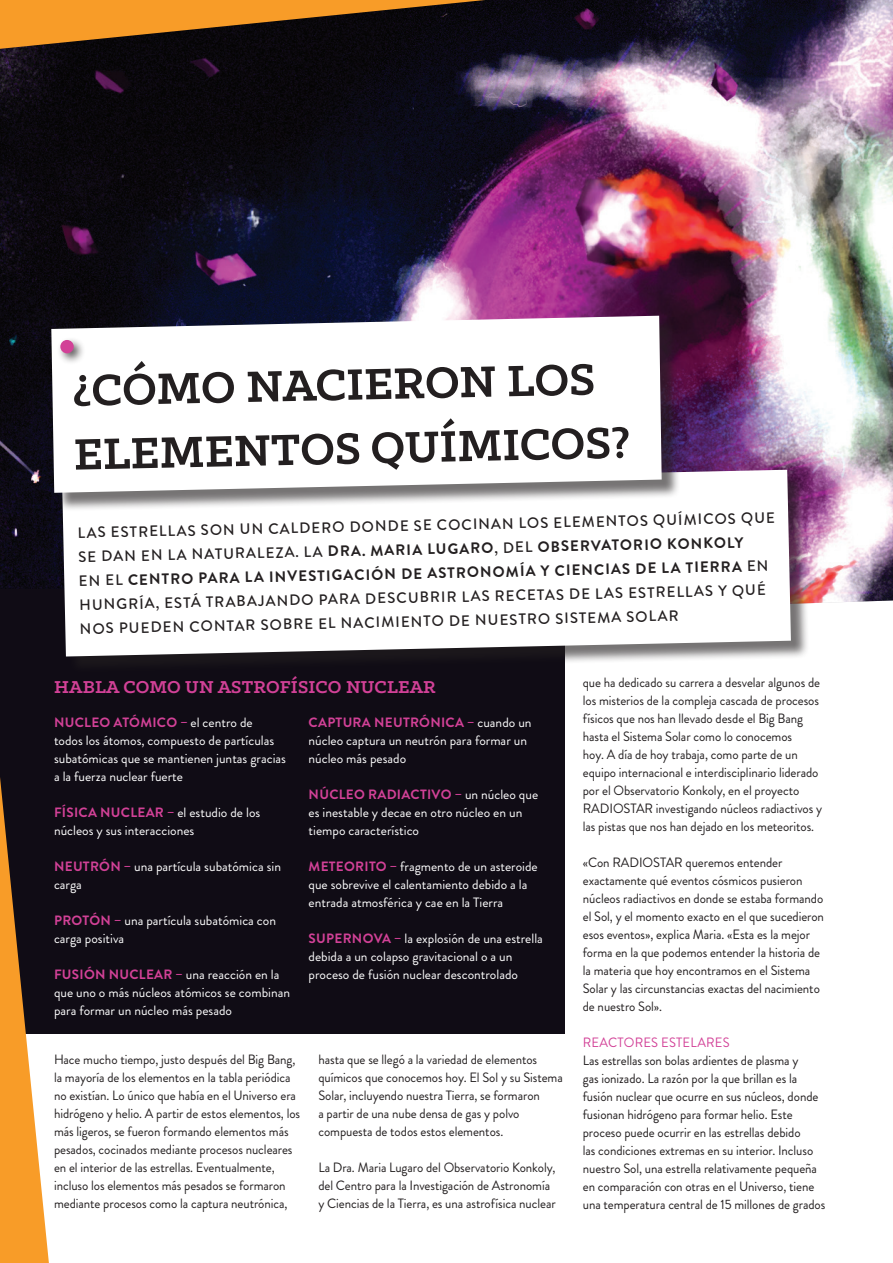
<style>
.page{position:relative;width:893px;height:1263px;background:#fff}
.page>*{position:absolute;margin:0;border:0;box-sizing:border-box;transform-origin:0 0}
.t1{font:700 49.5px/63.8px "Klinic Slab";color:#231f20}
.t2{font:700 19.5px "Klinic Slab";letter-spacing:.01em;color:#d24197}
.t3{font:500 15px/24px "Brandon Grotesque";color:#231f20}
.t4{font:13.5px/18px "Brandon Grotesque";letter-spacing:-.005em;color:#231f20;scale:.96 1}
.t5{font:13.5px/18px "Brandon Grotesque";color:#fff}
.t6{font:13.5px "Brandon Grotesque";letter-spacing:.015em;color:#d24197;scale:.96 1}
.s1{font-weight:700}
.s2{font-weight:700;color:#d24197}
</style>
<div class="page">
<img style="left:0;top:0;width:893px;height:604px">
<div style="left:0;top:589px;width:565px;height:444px;background:#100c15"></div>
<svg style="left:0;top:0;width:485px;height:49px;background:#81521a"></svg>
<div style="left:64px;top:472px;width:746px;height:203px;background:#231f20;opacity:.62"></div>
<svg style="left:62px;top:470px;width:729px;height:186px"></svg>
<div style="left:54px;top:318px;width:626px;height:193px;background:#231f20;opacity:.62"></div>
<svg style="left:51px;top:316px;width:611px;height:177px"></svg>
<div style="left:57px;top:336px;width:29px;height:30px;background:#231f20;opacity:.75"></div>
<div style="left:60px;top:340px;width:14px;height:13px;background:#d24197;border-radius:50%"></div>
<svg style="left:0;top:777px;width:49px;height:486px"></svg>
<p class="t1" style="left:72px;top:356px;width:558px;rotate:-1deg">¿CÓMO NACIERON LOS<br>ELEMENTOS QUÍMICOS?</p>
<p class="t3" style="left:78px;top:519px;width:699px;rotate:-1deg">LAS ESTRELLAS SON UN CALDERO DONDE SE COCINAN LOS ELEMENTOS QUÍMICOS QUE SE DAN EN LA NATURALEZA. LA <span class="s1">DRA. MARIA LUGARO</span>, DEL <span class="s1">OBSERVATORIO KONKOLY<br></span>EN EL <span class="s1">CENTRO PARA LA INVESTIGACIÓN DE ASTRONOMÍA Y CIENCIAS DE LA TIERRA</span> EN HUNGRÍA, ESTÁ TRABAJANDO PARA DESCUBRIR LAS RECETAS DE LAS ESTRELLAS Y QUÉ NOS PUEDEN CONTAR SOBRE EL NACIMIENTO DE NUESTRO SISTEMA SOLAR</p>
<p class="t2" style="left:54px;top:674px;width:383px">HABLA COMO UN ASTROFÍSICO NUCLEAR</p>
<p class="t5" style="left:54px;top:713px;width:234px"><span class="s2">NUCLEO ATÓMICO –</span> el centro de<br>todos los átomos, compuesto de partículas subatómicas que se mantienen juntas gracias a la fuerza nuclear fuerte</p>
<p class="t5" style="left:54px;top:803px;width:208px"><span class="s2">FÍSICA NUCLEAR –</span> el estudio de los núcleos y sus interacciones</p>
<p class="t5" style="left:54px;top:857px;width:229px"><span class="s2">NEUTRÓN –</span> una partícula subatómica sin carga</p>
<p class="t5" style="left:54px;top:911px;width:224px"><span class="s2">PROTÓN –</span> una partícula subatómica con carga positiva</p>
<p class="t5" style="left:54px;top:965px;width:238px"><span class="s2">FUSIÓN NUCLEAR –</span> una reacción en la que uno o más núcleos atómicos se combinan para formar un núcleo más pesado</p>
<p class="t5" style="left:309px;top:713px;width:224px"><span class="s2">CAPTURA NEUTRÓNICA –</span> cuando un núcleo captura un neutrón para formar un núcleo más pesado</p>
<p class="t5" style="left:309px;top:785px;width:231px"><span class="s2">NÚCLEO RADIACTIVO –</span> un núcleo que es inestable y decae en otro núcleo en un tiempo característico</p>
<p class="t5" style="left:309px;top:857px;width:231px"><span class="s2">METEORITO –</span> fragmento de un asteroide que sobrevive el calentamiento debido a la entrada atmosférica y cae en la Tierra</p>
<p class="t5" style="left:309px;top:929px;width:236px"><span class="s2">SUPERNOVA –</span> la explosión de una estrella debida a un colapso gravitacional o a un proceso de fusión nuclear descontrolado</p>
<p class="t4" style="left:54px;top:1051px;width:258px">Hace mucho tiempo, justo después del Big Bang, la mayoría de los elementos en la tabla periódica no existían. Lo único que había en el Universo era hidrógeno y helio. A partir de estos elementos, los más ligeros, se fueron formando elementos más pesados, cocinados mediante procesos nucleares en el interior de las estrellas. Eventualmente, incluso los elementos más pesados se formaron mediante procesos como la captura neutrónica,</p>
<p class="t4" style="left:318px;top:1051px;width:256px">hasta que se llegó a la variedad de elementos químicos que conocemos hoy. El Sol y su Sistema Solar, incluyendo nuestra Tierra, se formaron<br>a partir de una nube densa de gas y polvo compuesta de todos estos elementos.</p>
<p class="t4" style="left:318px;top:1159px;width:249px">La Dra. Maria Lugaro del Observatorio Konkoly, del Centro para la Investigación de Astronomía y Ciencias de la Tierra, es una astrofísica nuclear</p>
<p class="t4" style="left:583px;top:673px;width:251px">que ha dedicado su carrera a desvelar algunos de los misterios de la compleja cascada de procesos físicos que nos han llevado desde el Big Bang hasta el Sistema Solar como lo conocemos<br>hoy. A día de hoy trabaja, como parte de un equipo internacional e interdisciplinario liderado por el Observatorio Konkoly, en el proyecto RADIOSTAR investigando núcleos radiactivos y las pistas que nos han dejado en los meteoritos.</p>
<p class="t4" style="left:583px;top:853px;width:253px">«Con RADIOSTAR queremos entender exactamente qué eventos cósmicos pusieron núcleos radiactivos en donde se estaba formando el Sol, y el momento exacto en el que sucedieron esos eventos», explica Maria. «Esta es la mejor forma en la que podemos entender la historia de la materia que hoy encontramos en el Sistema Solar y las circunstancias exactas del nacimiento de nuestro Sol».</p>
<p class="t6" style="left:583px;top:1033px;width:154px">REACTORES ESTELARES</p>
<p class="t4" style="left:583px;top:1051px;width:254px">Las estrellas son bolas ardientes de plasma y<br>gas ionizado. La razón por la que brillan es la fusión nuclear que ocurre en sus núcleos, donde fusionan hidrógeno para formar helio. Este proceso puede ocurrir en las estrellas debido<br>las condiciones extremas en su interior. Incluso nuestro Sol, una estrella relativamente pequeña en comparación con otras en el Universo, tiene una temperatura central de 15 millones de grados</p>
</div>
